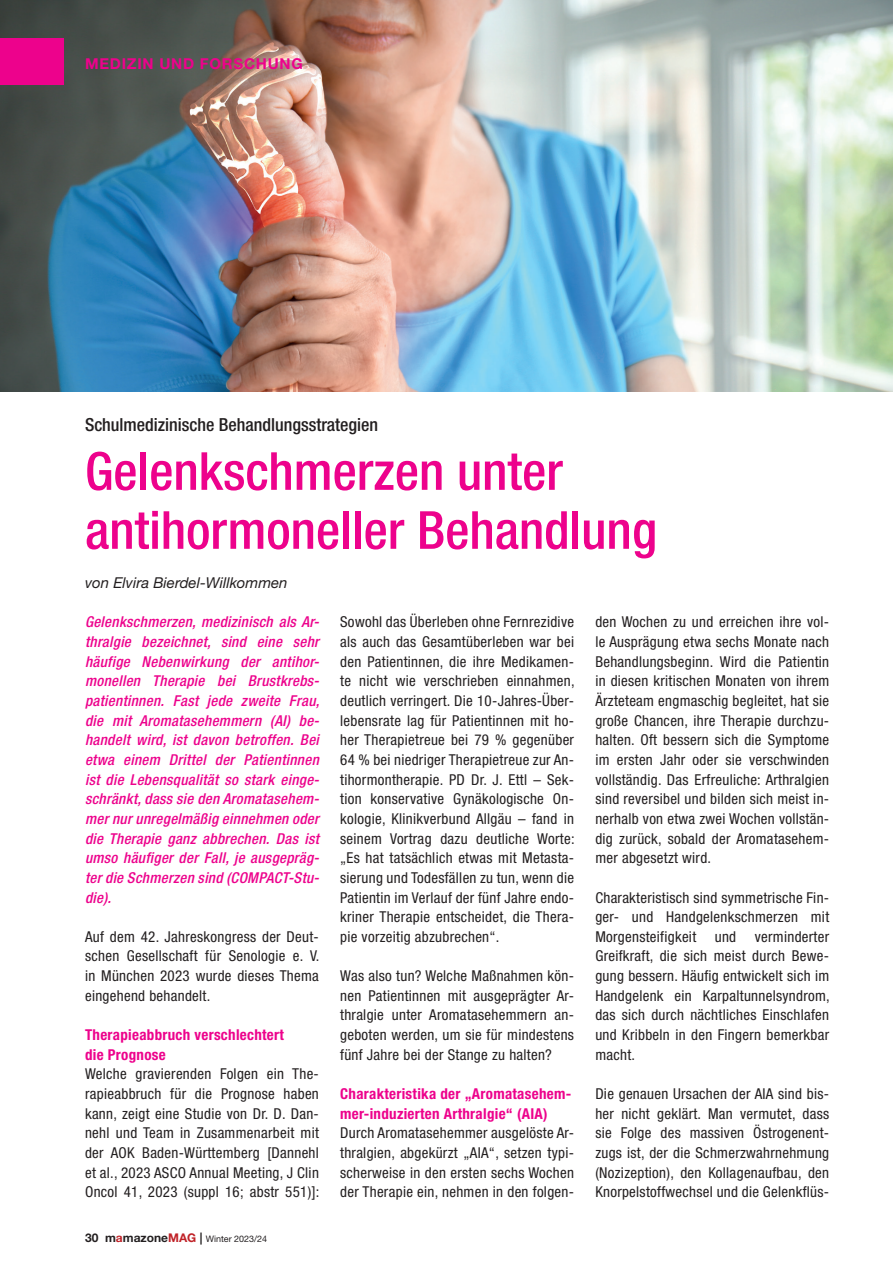
<style>
.page{position:relative;width:893px;height:1263px;background:#fff}
.page>*{position:absolute;margin:0;border:0;box-sizing:border-box;transform-origin:0 0}
.t1{font:500 condensed 52.5px/58.9px "Helvetica Neue LT Std";color:#ed028c}
.t2{font:500 condensed 18px "Helvetica Neue LT Std";color:#231f20}
.t3{font:condensed 15px/19.6px "Helvetica Neue LT Std";letter-spacing:.02em;color:#231f20;text-align:justify}
.t4{font:italic 500 condensed 15px/19.6px "Helvetica Neue LT Std";letter-spacing:.02em;color:#ed028c;text-align:justify}
.t5{font:700 condensed 15px/19.6px "Helvetica Neue LT Std";letter-spacing:.02em;color:#ed028c}
.t6{font:italic 15px "Helvetica Neue LT Pro";color:#231f20}
.t7{font:700 15px "Helvetica Neue LT Pro";letter-spacing:.05em;color:#ed028c}
.t8{font:9px "Helvetica Neue LT Pro";color:#231f20}
.s1{font-weight:700;font-size:12px}
.s2{font-weight:700;font-size:12px;color:#c02228}
</style>
<div class="page">
<img style="left:0;top:0;width:893px;height:392px">
<div style="left:0;top:38px;width:64px;height:47px;background:#ed028c"></div>
<p class="t7" style="left:85px;top:55px;width:219px">MEDIZIN UND FORSCHUNG</p>
<p class="t2" style="left:85px;top:414px;width:295px">Schulmedizinische Behandlungsstrategien</p>
<h1 class="t1" style="left:85px;top:441px;width:573px">Gelenkschmerzen unter antihormoneller Behandlung</h1>
<p class="t6" style="left:85px;top:573px;width:204px">von Elvira Bierdel-Willkommen</p>
<p class="t4" style="left:85px;top:612px;width:236px">Gelenkschmerzen, medizinisch als Ar&shy;thralgie bezeichnet, sind eine sehr häufige Nebenwirkung der antihor&shy;monellen Therapie bei Brustkrebs&shy;patientinnen. Fast jede zweite Frau, die mit Aromatasehemmern (AI) be&shy;handelt wird, ist davon betroffen. Bei etwa einem Drittel der Patientinnen ist die Lebensqualität so stark einge&shy;schränkt, dass sie den Aromatasehem&shy;mer nur unregelmäßig einnehmen oder die Therapie ganz abbrechen. Das ist umso häufiger der Fall, je ausgepräg&shy;ter die Schmerzen sind (COMPACT-Stu&shy;die).</p>
<p class="t3" style="left:85px;top:926px;width:236px">Auf dem 42. Jahreskongress der Deut&shy;schen Gesellschaft für Senologie e. V. in München 2023 wurde dieses Thema eingehend behandelt.</p>
<p class="t5" style="left:85px;top:1025px;width:200px">Therapieabbruch verschlechtert die Prognose</p>
<p class="t3" style="left:85px;top:1064px;width:236px">Welche gravierenden Folgen ein The&shy;rapieabbruch für die Prognose haben kann, zeigt eine Studie von Dr. D. Dan&shy;nehl und Team in Zusammenarbeit mit der AOK Baden-Württemberg [Dannehl et al., 2023 ASCO Annual Meeting, J Clin Oncol 41, 2023 (suppl 16; abstr 551)]:</p>
<p class="t3" style="left:340px;top:612px;width:236px">Sowohl das Überleben ohne Fernrezidive als auch das Gesamtüberleben war bei den Patientinnen, die ihre Medikamen&shy;te nicht wie verschrieben einnahmen, deutlich verringert. Die 10-Jahres-Über&shy;lebensrate lag für Patientinnen mit ho&shy;her Therapietreue bei 79 % gegenüber 64 % bei niedriger Therapietreue zur An&shy;tihormontherapie. PD Dr. J. Ettl – Sek&shy;tion konservative Gynäkologische On&shy;kologie, Klinikverbund Allgäu – fand in seinem Vortrag dazu deutliche Worte: „Es hat tatsächlich etwas mit Metasta&shy;sierung und Todesfällen zu tun, wenn die Patientin im Verlauf der fünf Jahre endo&shy;kriner Therapie entscheidet, die Thera&shy;pie vorzeitig abzubrechen“.</p>
<p class="t3" style="left:340px;top:966px;width:235px">Was also tun? Welche Maßnahmen kön&shy;nen Patientinnen mit ausgeprägter Ar&shy;thralgie unter Aromatasehemmern an&shy;geboten werden, um sie für mindestens fünf Jahre bei der Stange zu halten?</p>
<p class="t5" style="left:340px;top:1084px;width:233px">Charakteristika der „Aromatasehem&shy;mer-induzierten Arthralgie“ (AIA)</p>
<p class="t3" style="left:340px;top:1123px;width:235px">Durch Aromatasehemmer ausgelöste Ar&shy;thralgien, abgekürzt „AIA“, setzen typi&shy;scherweise in den ersten sechs Wochen der Therapie ein, nehmen in den folgen-</p>
<p class="t3" style="left:595px;top:612px;width:235px">den Wochen zu und erreichen ihre vol&shy;le Ausprägung etwa sechs Monate nach Behandlungsbeginn. Wird die Patientin in diesen kritischen Monaten von ihrem Ärzteteam engmaschig begleitet, hat sie große Chancen, ihre Therapie durchzu&shy;halten. Oft bessern sich die Symptome im ersten Jahr oder sie verschwinden vollständig. Das Erfreuliche: Arthralgien sind reversibel und bilden sich meist in&shy;nerhalb von etwa zwei Wochen vollstän&shy;dig zurück, sobald der Aromatasehem&shy;mer abgesetzt wird.</p>
<p class="t3" style="left:595px;top:887px;width:236px">Charakteristisch sind symmetrische Fin&shy;ger- und Handgelenkschmerzen mit Morgensteifigkeit und verminderter Greifkraft, die sich meist durch Bewe&shy;gung bessern. Häufig entwickelt sich im Handgelenk ein Karpaltunnelsyndrom, das sich durch nächtliches Einschlafen und Kribbeln in den Fingern bemerkbar macht.</p>
<p class="t3" style="left:595px;top:1084px;width:235px">Die genauen Ursachen der AIA sind bis&shy;her nicht geklärt. Man vermutet, dass sie Folge des massiven Östrogenent&shy;zugs ist, der die Schmerzwahrnehmung (Nozizeption), den Kollagenaufbau, den Knorpelstoffwechsel und die Gelenkflüs-</p>
<p class="t8" style="left:85px;top:1233px;width:184px"><span class="s1">30 m</span><span class="s2">a</span><span class="s1">mazone</span><span class="s2">MAG</span> <span class="s1">|</span> Winter 2023/24</p>
</div>
